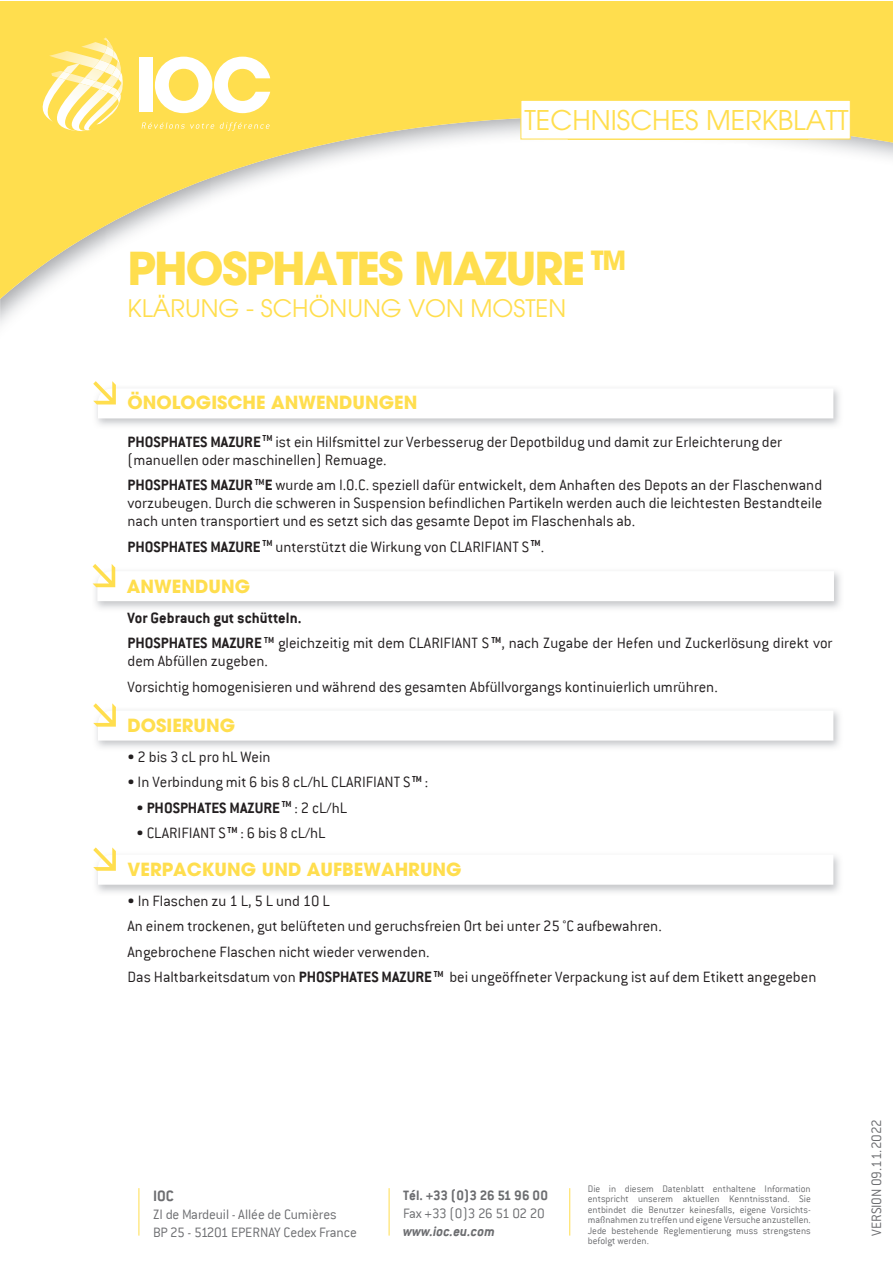
<style>
.page{position:relative;width:893px;height:1263px;background:#fff}
.page>*{position:absolute;margin:0;border:0;box-sizing:border-box;transform-origin:0 0}
.t1{font:700 45px "Avant Garde LT";letter-spacing:-.04em;color:#ffde4e}
.t2{font:27px "Avant Garde LT";color:#ffde4e}
.t3{font:24px "Avant Garde LT";color:#ffde4e}
.t4{font:700 18px "Avant Garde LT";color:#ffde4e}
.t5{font:300 16.5px/25.5px "Conduit ITC";color:#231f20}
.t6{font:700 16.5px "Conduit ITC";color:#231f20}
.t7{font:700 16.5px "Conduit ITC";color:#6c6d70}
.t8{font:300 15px/18px "Conduit ITC";letter-spacing:-.01em;color:#6c6d70}
.t9{font:700 15px "Conduit ITC";color:#6c6d70}
.t10{font:300 15px "Conduit ITC";letter-spacing:-.03em;color:#6c6d70}
.t11{font:italic 700 15px "Conduit ITC";color:#6c6d70}
.t12{font:300 10.5px/10.5px "Conduit ITC";color:#6c6d70;text-align:justify}
.s1{font-weight:700}
.s2{font-weight:300}
</style>
<div class="page">
<svg style="left:0;top:2px;width:893px;height:322px"></svg>
<svg style="left:520px;top:100px;width:331px;height:40px"></svg>
<img style="left:49px;top:51px;width:6px;height:13px">
<img style="left:121px;top:106px;width:2px;height:25px">
<img style="left:71px;top:106px;width:50px;height:26px">
<img style="left:55px;top:37px;width:58px;height:94px">
<img style="left:93px;top:60px;width:10px;height:12px">
<img style="left:80px;top:78px;width:16px;height:8px">
<svg style="left:103px;top:37px;width:20px;height:69px"></svg>
<img style="left:39px;top:64px;width:40px;height:59px">
<svg style="left:58px;top:71px;width:13px;height:9px"></svg>
<svg style="left:142px;top:122px;width:72px;height:7px"></svg>
<svg style="left:220px;top:122px;width:50px;height:9px"></svg>
<div style="left:139px;top:58px;width:14px;height:54px;background:#fff"></div>
<svg style="left:155px;top:57px;width:115px;height:56px"></svg>
<hr style="left:139px;top:1188px;width:1px;height:47px;background:#ffde4e">
<hr style="left:389px;top:1188px;width:1px;height:47px;background:#ffde4e">
<hr style="left:569px;top:1188px;width:1px;height:47px;background:#ffde4e">
<svg style="left:93px;top:381px;width:740px;height:37px"></svg>
<svg style="left:93px;top:564px;width:741px;height:37px"></svg>
<svg style="left:93px;top:703px;width:740px;height:37px"></svg>
<svg style="left:93px;top:847px;width:740px;height:38px"></svg>
<h2 class="t2" style="left:524px;top:104px;width:326px">TECHNISCHES MERKBLATT</h2>
<h1 class="t1" style="left:128px;top:239px;width:500px">PHOSPHATES MAZURE <sup>TM</sup></h1>
<h3 class="t3" style="left:128px;top:294px;width:440px">KLÄRUNG - SCHÖNUNG VON MOSTEN</h3>
<p class="t4" style="left:128px;top:390px;width:291px">ÖNOLOGISCHE ANWENDUNGEN</p>
<p class="t5" style="left:128px;top:433px;width:656px;line-height:18px"><span class="s1">PHOSPHATES MAZURE</span> <sup>TM</sup> ist ein Hilfsmittel zur Verbesserug der Depotbildug und damit zur Erleichterung der (manuellen oder maschinellen) Remuage.</p>
<p class="t5" style="left:128px;top:476px;width:696px;line-height:18px;text-align:justify"><span class="s1">PHOSPHATES MAZUR</span> <sup>TM</sup><span class="s1">E</span> wurde am I.O.C. speziell dafür entwickelt, dem Anhaften des Depots an der Flaschenwand vorzubeugen. Durch die schweren in Suspension befindlichen Partikeln werden auch die leichtesten Bestandteile nach unten transportiert und es setzt sich das gesamte Depot im Flaschenhals ab.</p>
<p class="t5" style="left:128px;top:534px;width:418px"><span class="s1">PHOSPHATES MAZURE</span> <sup>TM</sup> unterstützt die Wirkung von CLARIFIANT S <sup>TM</sup>.</p>
<p class="t4" style="left:127px;top:574px;width:125px">ANWENDUNG</p>
<p class="t5" style="left:128px;top:605px;width:706px"><span class="s1">Vor Gebrauch gut schütteln.<br>PHOSPHATES MAZURE</span> <sup>TM</sup> gleichzeitig mit dem CLARIFIANT S <sup>TM</sup>, nach Zugabe der Hefen und Zuckerlösung direkt vor</p>
<p class="t5" style="left:128px;top:648px;width:592px">dem Abfüllen zugeben.<br>Vorsichtig homogenisieren und während des gesamten Abfüllvorgangs kontinuierlich umrühren.</p>
<p class="t4" style="left:128px;top:713px;width:109px">DOSIERUNG</p>
<p class="t5" style="left:128px;top:744px;width:145px">• 2 bis 3 cL pro hL Wein</p>
<p class="t5" style="left:128px;top:769px;width:302px">• In Verbindung mit 6 bis 8 cL/hL CLARIFIANT S <sup>TM</sup> :</p>
<p class="t6" style="left:137px;top:798px;width:212px"><span class="s2">•</span> PHOSPHATES MAZURE <sup>TM</sup> <span class="s2">: 2 cL/hL</span></p>
<p class="t5" style="left:137px;top:820px;width:191px">• CLARIFIANT S <sup>TM</sup> : 6 bis 8 cL/hL</p>
<p class="t4" style="left:128px;top:857px;width:336px">VERPACKUNG UND AUFBEWAHRUNG</p>
<p class="t5" style="left:128px;top:888px;width:690px">• In Flaschen zu 1 L, 5 L und 10 L<br>An einem trockenen, gut belüfteten und geruchsfreien Ort bei unter 25 °C aufbewahren.<br>Angebrochene Flaschen nicht wieder verwenden.<br>Das Haltbarkeitsdatum von <span class="s1">PHOSPHATES MAZURE</span> <sup>TM</sup> bei ungeöffneter Verpackung ist auf dem Etikett angegeben</p>
<p class="t7" style="left:153px;top:1186px;width:22px">IOC</p>
<p class="t8" style="left:153px;top:1205px;width:205px">ZI de Mardeuil - Allée de Cumières<br>BP 25 - 51201 EPERNAY Cedex France</p>
<p class="t9" style="left:403px;top:1186px;width:146px">Tél. +33 (0)3 26 51 96 00</p>
<p class="t10" style="left:403px;top:1205px;width:143px">Fax +33 (0)3 26 51 02 20</p>
<p class="t11" style="left:403px;top:1222px;width:93px">www.ioc.eu.com</p>
<p class="t12" style="left:588px;top:1183px;width:224px">Die in diesem Datenblatt enthaltene Information entspricht unserem aktuellen Kenntnisstand. Sie entbindet die Benutzer keinesfalls, eigene Vorsichts&shy;maßnahmen zu treffen und eigene Versuche anzustellen.<br>Jede bestehende Reglementierung muss strengstens befolgt werden.</p>
<p class="t8" style="left:867px;top:1235px;width:118px;rotate:-90deg">VERSION 09.11.2022</p>
</div>
